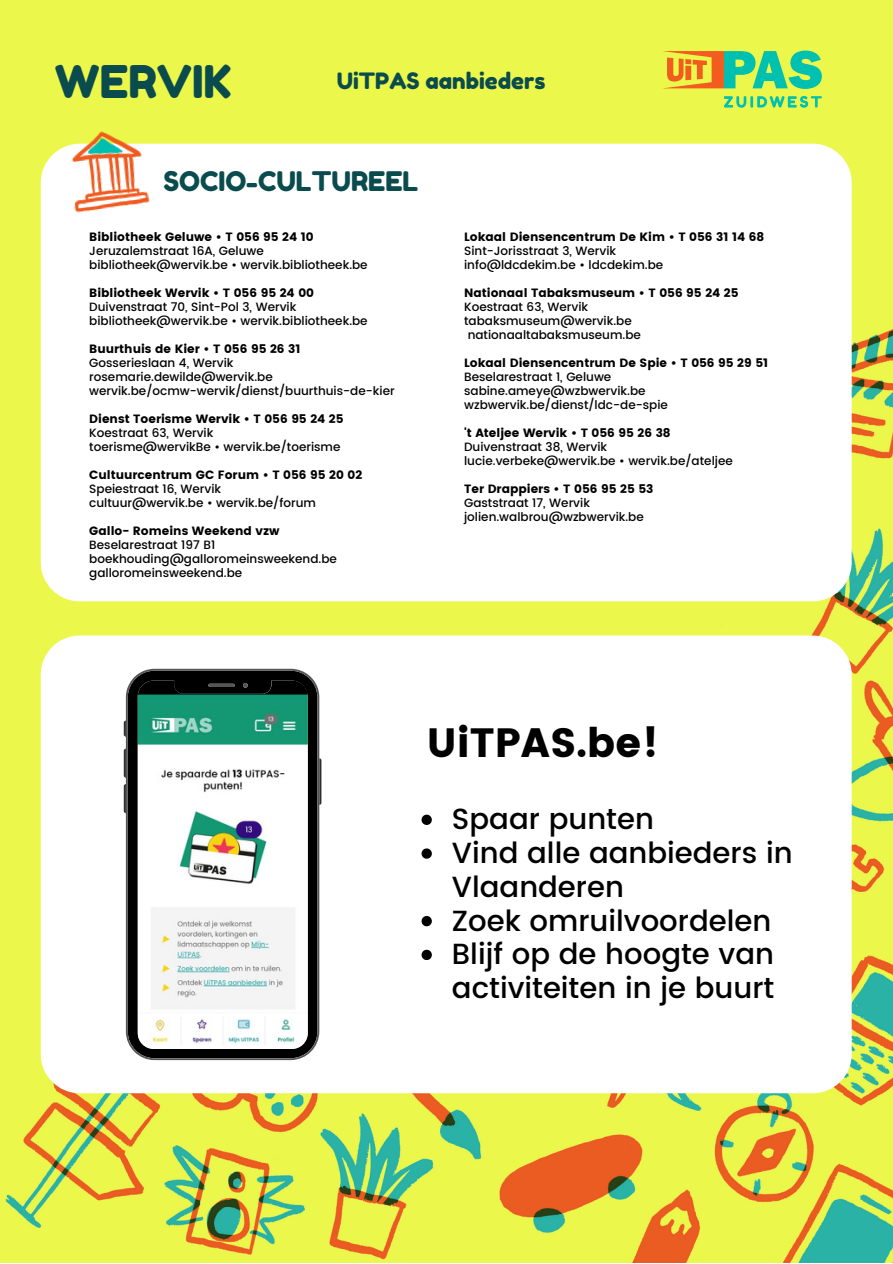
<style>
.page{position:relative;width:893px;height:1264px;background:#fff}
.page>*{position:absolute;margin:0;border:0;box-sizing:border-box;transform-origin:0 0}
.t1{font:45px "Fredoka One";color:#0a4b4d}
.t2{font:40.8px "Poppins";color:#000}
.t3{font:500 29.1px/33.8px "Poppins";color:#000}
.t4{font:27px "Fredoka One";color:#0a4b4d}
.t5{font:22.5px "Fredoka One";color:#0a4b4d}
.t6{font:500 12px/14px "Poppins";color:#000}
.t7{font:12px "Poppins";color:#000}
</style>
<div class="page">
<img style="left:0;top:0;width:892px;height:1262px">
<div style="left:41px;top:144px;width:810px;height:457px;background:#fff;border-radius:39px"></div>
<img style="left:55px;top:116px;width:108px;height:97px">
<svg style="left:723px;top:96px;width:98px;height:12px"></svg>
<svg style="left:662px;top:51px;width:159px;height:38px;background:#8fbf69"></svg>
<div style="left:41px;top:635px;width:810px;height:458px;background:#fff;border-radius:39px"></div>
<svg style="left:124px;top:720px;width:2px;height:16px"></svg>
<svg style="left:124px;top:748px;width:2px;height:29px"></svg>
<svg style="left:124px;top:784px;width:2px;height:29px"></svg>
<svg style="left:319px;top:758px;width:2px;height:47px"></svg>
<svg style="left:126px;top:668px;width:193px;height:392px"></svg>
<svg style="left:421px;top:814px;width:11px;height:11px"></svg>
<svg style="left:421px;top:848px;width:11px;height:10px"></svg>
<svg style="left:421px;top:916px;width:11px;height:10px"></svg>
<svg style="left:421px;top:949px;width:11px;height:11px"></svg>
<h1 class="t1" style="left:55px;top:54px;width:179px">WERVIK</h1>
<h3 class="t5" style="left:336px;top:67px;width:210px">UiTPAS aanbieders</h3>
<h3 class="t4" style="left:163px;top:164px;width:256px">SOCIO-CULTUREEL</h3>
<p class="t7" style="left:89px;top:229px;width:226px">Bibliotheek Geluwe • T 056 95 24 10</p>
<p class="t6" style="left:89px;top:243px;width:280px">Jeruzalemstraat 16A, Geluwe bibliotheek@wervik.be • wervik.bibliotheek.be</p>
<p class="t7" style="left:89px;top:285px;width:226px">Bibliotheek Wervik • T 056 95 24 00</p>
<p class="t6" style="left:89px;top:299px;width:280px">Duivenstraat 70, Sint-Pol 3, Wervik bibliotheek@wervik.be • wervik.bibliotheek.be</p>
<p class="t7" style="left:89px;top:341px;width:213px">Buurthuis de Kier • T 056 95 26 31</p>
<p class="t6" style="left:89px;top:355px;width:307px">Gosserieslaan 4, Wervik rosemarie.dewilde@wervik.be wervik.be/ocmw-wervik/dienst/buurthuis-de-kier</p>
<p class="t7" style="left:89px;top:411px;width:256px">Dienst Toerisme Wervik • T 056 95 24 25</p>
<p class="t6" style="left:89px;top:425px;width:253px">Koestraat 63, Wervik<br>toerisme@wervikBe • wervik.be/toerisme</p>
<p class="t7" style="left:89px;top:467px;width:274px">Cultuurcentrum GC Forum • T 056 95 20 02</p>
<p class="t6" style="left:89px;top:481px;width:228px">Speiestraat 16, Wervik cultuur@wervik.be • wervik.be/forum</p>
<p class="t7" style="left:89px;top:523px;width:192px">Gallo- Romeins Weekend vzw</p>
<p class="t6" style="left:89px;top:538px;width:249px">Beselarestraat 197 B1 boekhouding@galloromeinsweekend.be galloromeinsweekend.be</p>
<p class="t7" style="left:464px;top:229px;width:302px">Lokaal Diensencentrum De Kim • T 056 31 14 68</p>
<p class="t6" style="left:464px;top:243px;width:201px">Sint-Jorisstraat 3, Wervik info@ldcdekim.be • ldcdekim.be</p>
<p class="t7" style="left:464px;top:285px;width:276px">Nationaal Tabaksmuseum • T 056 95 24 25</p>
<p class="t6" style="left:464px;top:299px;width:178px">Koestraat 63, Wervik tabaksmuseum@wervik.be nationaaltabaksmuseum.be</p>
<p class="t7" style="left:464px;top:355px;width:305px">Lokaal Diensencentrum De Spie • T 056 95 29 51</p>
<p class="t6" style="left:464px;top:369px;width:205px">Beselarestraat 1, Geluwe sabine.ameye@wzbwervik.be wzbwervik.be/dienst/ldc-de-spie</p>
<p class="t7" style="left:464px;top:425px;width:208px">'t Ateljee Wervik • T 056 95 26 38</p>
<p class="t6" style="left:464px;top:439px;width:270px">Duivenstraat 38, Wervik lucie.verbeke@wervik.be • wervik.be/ateljee</p>
<p class="t7" style="left:464px;top:481px;width:191px">Ter Drappiers • T 056 95 25 53</p>
<p class="t6" style="left:464px;top:495px;width:181px">Gaststraat 17, Wervik jolien.walbrou@wzbwervik.be</p>
<h2 class="t2" style="left:427px;top:719px;width:233px">UiTPAS.be!</h2>
<h3 class="t3" style="left:452px;top:802px;width:342px">Spaar punten<br>Vind alle aanbieders in<br>Vlaanderen<br>Zoek omruilvoordelen<br>Blijf op de hoogte van activiteiten in je buurt</h3>
</div>
